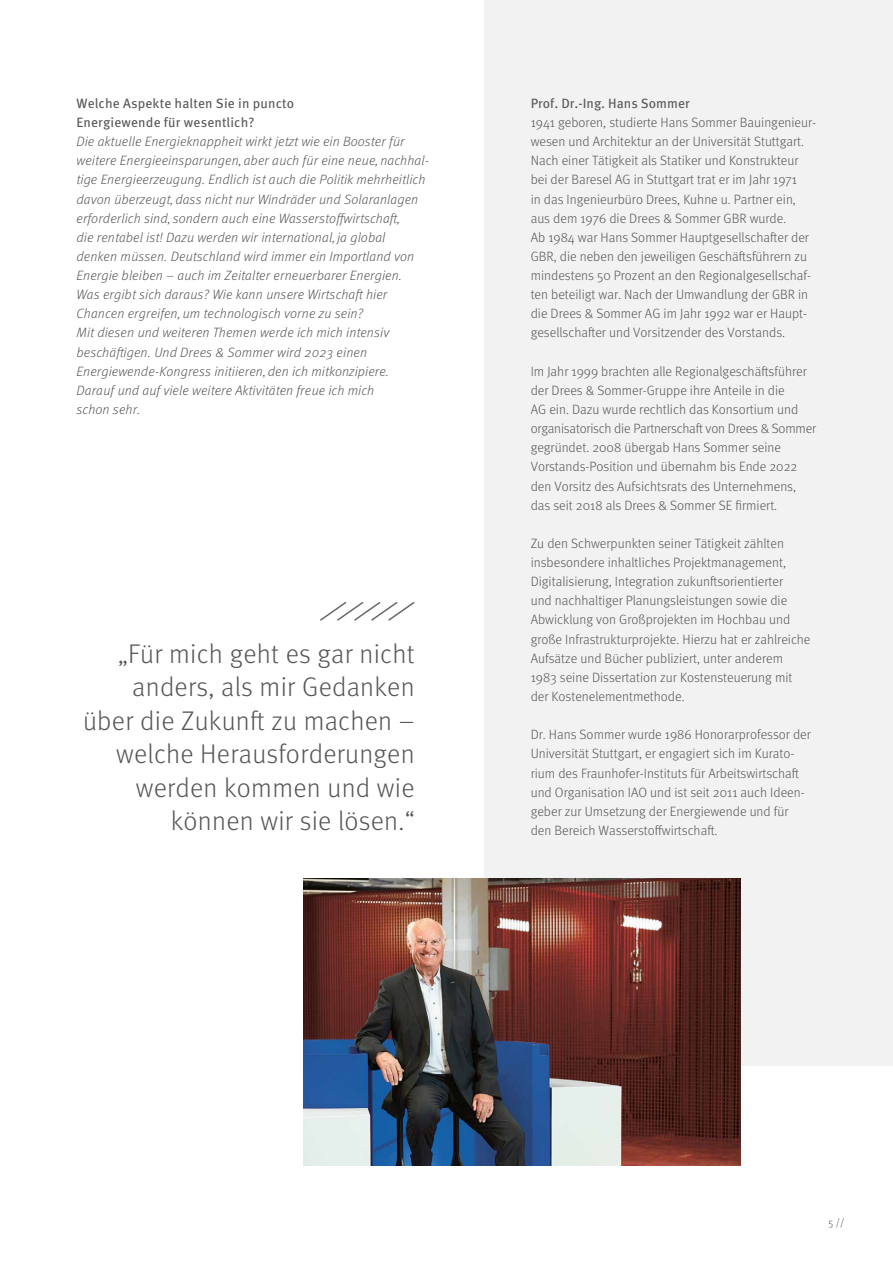
<style>
.page{position:relative;width:893px;height:1263px;background:#fff}
.page>*{position:absolute;margin:0;border:0;box-sizing:border-box;transform-origin:0 0}
.t1{font:300 27px/33.5px "Meta OT";letter-spacing:.01em;color:#575756;text-align:right}
.t2{font:300 13.5px/19.2px "Meta OT";color:#575756}
.t3{font:italic 300 13.5px/19.2px "Meta OT";letter-spacing:.01em;color:#575756}
.t4{font:13.5px/19.2px "Meta OT";letter-spacing:.01em;color:#575756}
.t5{font:300 10.5px "Meta OT";color:#575756}
</style>
<div class="page">
<div style="left:485px;top:0;width:408px;height:1066px;background:#f2f2f2"></div>
<img style="left:304px;top:878px;width:437px;height:287px">
<svg style="left:320px;top:601px;width:95px;height:20px"></svg>
<p class="t4" style="left:77px;top:94px;width:219px">Welche Aspekte halten Sie in puncto<br>Energiewende für wesentlich?</p>
<p class="t3" style="left:77px;top:132px;width:354px">Die aktuelle Energieknappheit wirkt jetzt wie ein Booster für weitere Energieeinsparungen, aber auch für eine neue, nachhal&shy;tige Energieerzeugung. Endlich ist auch die Politik mehrheitlich davon überzeugt, dass nicht nur Windräder und Solaranlagen erforderlich sind, sondern auch eine Wasserstoffwirtschaft,<br>die rentabel ist! Dazu werden wir international, ja global denken müssen. Deutschland wird immer ein Importland von Energie bleiben – auch im Zeitalter erneuerbarer Energien.<br>Was ergibt sich daraus? Wie kann unsere Wirtschaft hier Chancen ergreifen, um technologisch vorne zu sein?<br>Mit diesen und weiteren Themen werde ich mich intensiv beschäftigen. Und Drees &amp; Sommer wird 2023 einen Energiewende-Kongress initiieren, den ich mitkonzipiere.<br>Darauf und auf viele weitere Aktivitäten freue ich mich<br>schon sehr.</p>
<h1 class="t1" style="left:83px;top:637px;width:333px">„Für mich geht es gar nicht anders, als mir Gedanken über die Zukunft zu machen – welche Herausforderungen werden kommen und wie können wir sie lösen.“</h1>
<p class="t4" style="left:531px;top:94px;width:161px">Prof. Dr.-Ing. Hans Sommer</p>
<p class="t2" style="left:531px;top:113px;width:287px">1941 geboren, studierte Hans Sommer Bauingenieur&shy;wesen und Architektur an der Universität Stuttgart.<br>Nach einer Tätigkeit als Statiker und Konstrukteur bei der Baresel AG in Stuttgart trat er im Jahr 1971<br>in das Ingenieurbüro Drees, Kuhne u. Partner ein, aus dem 1976 die Drees &amp; Sommer GBR wurde.<br>Ab 1984 war Hans Sommer Hauptgesellschafter der GBR, die neben den jeweiligen Geschäftsführern zu mindestens 50 Prozent an den Regionalgesellschaf&shy;ten beteiligt war. Nach der Umwandlung der GBR in die Drees &amp; Sommer AG im Jahr 1992 war er Haupt&shy;gesellschafter und Vorsitzender des Vorstands.</p>
<p class="t2" style="left:531px;top:362px;width:287px">Im Jahr 1999 brachten alle Regionalgeschäftsführer der Drees &amp; Sommer-Gruppe ihre Anteile in die<br>AG ein. Dazu wurde rechtlich das Konsortium und organisatorisch die Partnerschaft von Drees &amp; Sommer gegründet. 2008 übergab Hans Sommer seine Vorstands-Position und übernahm bis Ende 2022 den Vorsitz des Aufsichtsrats des Unternehmens, das seit 2018 als Drees &amp; Sommer SE firmiert.</p>
<p class="t2" style="left:531px;top:534px;width:281px">Zu den Schwerpunkten seiner Tätigkeit zählten insbesondere inhaltliches Projektmanagement, Digitalisierung, Integration zukunftsorientierter<br>und nachhaltiger Planungsleistungen sowie die Abwicklung von Großprojekten im Hochbau und große Infrastrukturprojekte. Hierzu hat er zahlreiche Aufsätze und Bücher publiziert, unter anderem 1983 seine Dissertation zur Kostensteuerung mit der Kostenelementmethode.</p>
<p class="t2" style="left:531px;top:725px;width:282px">Dr. Hans Sommer wurde 1986 Honorarprofessor der Universität Stuttgart, er engagiert sich im Kurato&shy;rium des Fraunhofer-Instituts für Arbeitswirtschaft und Organisation IAO und ist seit 2011 auch Ideen&shy;geber zur Umsetzung der Energiewende und für den Bereich Wasserstoffwirtschaft.</p>
<p class="t5" style="left:828px;top:1216px;width:18px">5 //</p>
</div>
